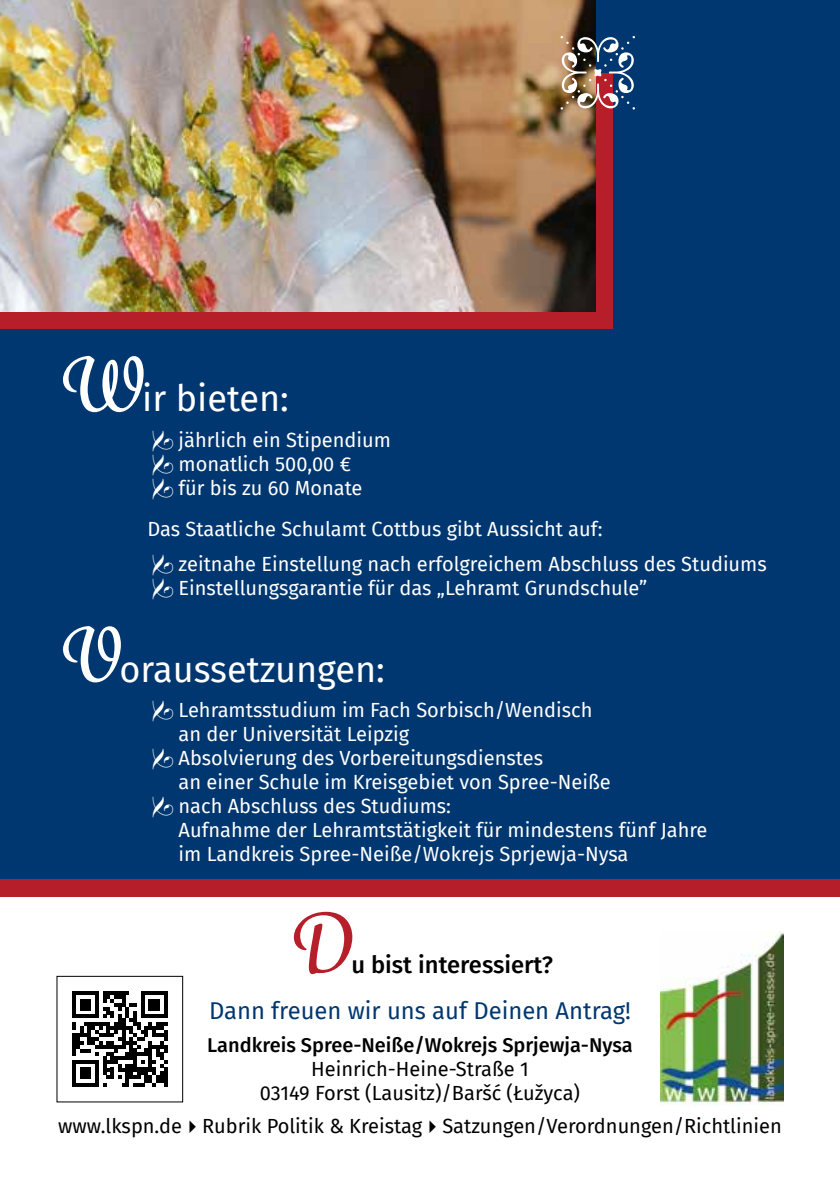
<style>
.page{position:relative;width:840px;height:1191px;background:#fff}
.page>*{position:absolute;margin:0;border:0;box-sizing:border-box;transform-origin:0 0}
.t1{font:700 80px "Grafolita Script";color:#b61f29}
.t2{font:36px "Fira Sans";color:#fff}
.t3{font:23.8px "Fira Sans";color:#003770}
.t4{font:500 23.8px "Fira Sans";color:#000}
.t5{font:20px/24px "Fira Sans";color:#fff}
.t6{font:20px/24px "Fira Sans";color:#000;text-align:center}
.t7{font:500 20px "Fira Sans";color:#000}
.s1{font-family:"Grafolita Script";font-weight:700;font-size:72px}
</style>
<div class="page">
<div style="left:0;top:0;width:839px;height:879px;background:#003770"></div>
<div style="left:0;top:74px;width:612px;height:255px;background:#b61f29"></div>
<img style="left:0;top:0;width:595px;height:312px">
<img style="left:660px;top:931px;width:122px;height:175px">
<svg style="left:72px;top:991px;width:95px;height:95px"></svg>
<div style="left:57px;top:976px;width:126px;height:126px;border:1px solid #000"></div>
<div style="left:0;top:879px;width:839px;height:17px;background:#b61f29"></div>
<svg style="left:560px;top:35px;width:53px;height:74px"></svg>
<h2 class="t2" style="left:57px;top:371px;width:233px"><span class="s1">W</span>ir bieten:</h2>
<p class="t5" style="left:178px;top:427px;width:214px">jährlich ein Stipendium monatlich 500,00 €<br>für bis zu 60 Monate</p>
<p class="t5" style="left:178px;top:510px;width:589px;line-height:35.4px;text-indent:-31px">Das Staatliche Schulamt Cottbus gibt Aussicht auf:<br>zeitnahe Einstellung nach erfolgreichem Abschluss des Studiums</p>
<p class="t5" style="left:178px;top:575px;width:470px">Einstellungsgarantie für das „Lehramt Grundschule”</p>
<h2 class="t2" style="left:57px;top:642px;width:329px"><span class="s1">V</span>oraussetzungen:</h2>
<p class="t5" style="left:178px;top:697px;width:530px">Lehramtsstudium im Fach Sorbisch/Wendisch<br>an der Universität Leipzig<br>Absolvierung des Vorbereitungsdienstes<br>an einer Schule im Kreisgebiet von Spree-Neiße<br>nach Abschluss des Studiums:<br>Aufnahme der Lehramtstätigkeit für mindestens fünf Jahre im Landkreis Spree-Neiße/Wokrejs Sprjewja-Nysa</p>
<h1 class="t1" style="left:287px;top:890px;width:66px">D</h1>
<p class="t4" style="left:351px;top:945px;width:203px">u bist interessiert?</p>
<p class="t3" style="left:209px;top:992px;width:423px">Dann freuen wir uns auf Deinen Antrag!</p>
<p class="t7" style="left:207px;top:1029px;width:426px">Landkreis Spree-Neiße/Wokrejs Sprjewja-Nysa</p>
<p class="t6" style="left:260px;top:1056px;width:321px">Heinrich-Heine-Straße 1<br>03149 Forst (Lausitz)/Baršć (Łužyca)</p>
<p class="t6" style="left:58px;top:1113px;width:724px">www.lkspn.de✔Rubrik Politik &amp; Kreistag✔Satzungen/Verordnungen/Richtlinien</p>
</div>
